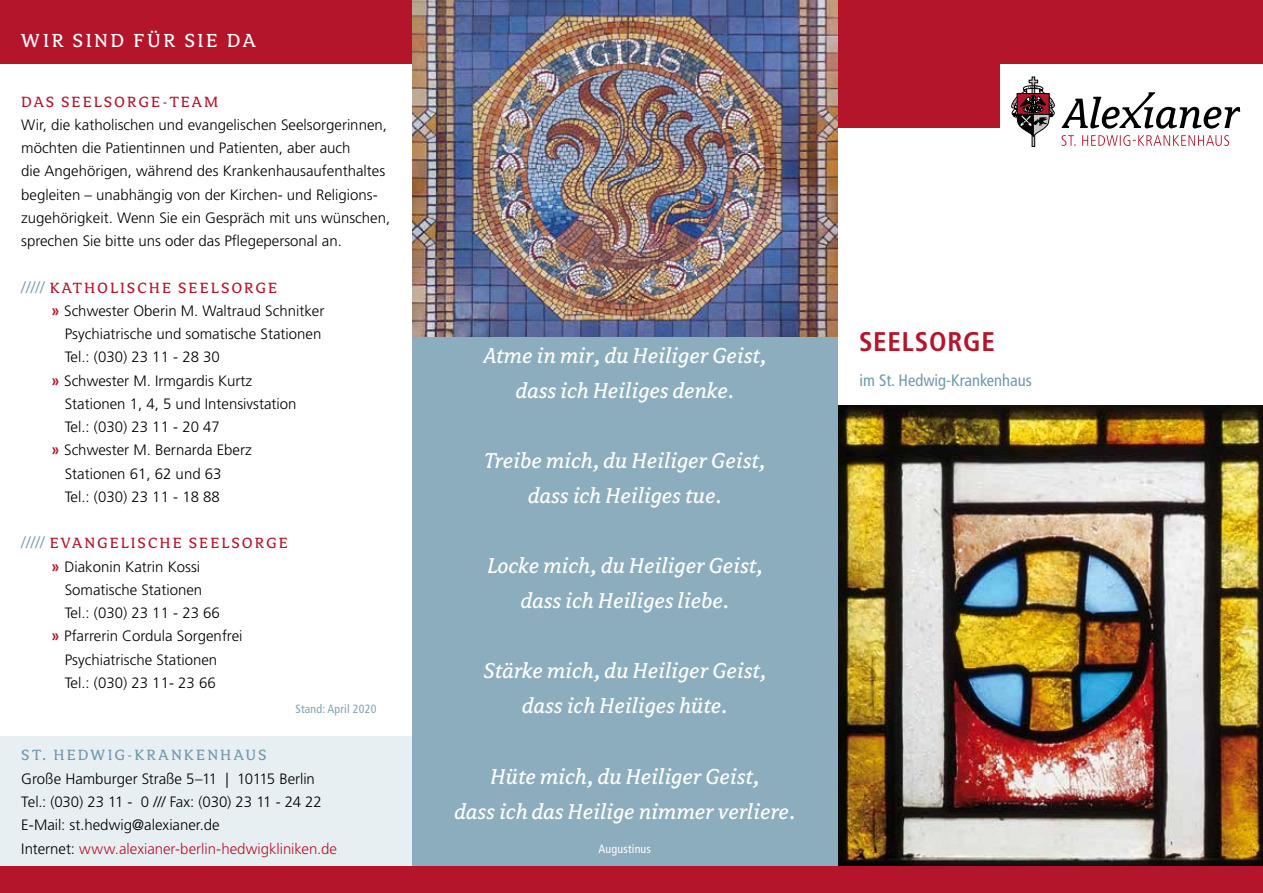
<style>
.page{position:relative;width:1263px;height:893px;background:#fff}
.page>*{position:absolute;margin:0;border:0;box-sizing:border-box;transform-origin:0 0}
.t1{font:700 condensed 27px "Frutiger LT Std";letter-spacing:.03em;color:#b5152b}
.t2{font:italic 24px/35.1px "Avance";color:#fff;text-align:center}
.t3{font:21px "Avance";letter-spacing:.115em;color:#fff}
.t4{font:16.5px "Avance";letter-spacing:.12em;color:#b5152b}
.t5{font:condensed 16.5px "Frutiger LT Std";color:#7199ac}
.t6{font:16.5px "Avance";letter-spacing:.13em;color:#7199ac}
.t7{font:300 15px/23.2px "Frutiger LT Std";color:#000}
.t8{font:condensed 12px "Frutiger LT Std";letter-spacing:.015em;color:#7ea3b4}
.t9{font:condensed 12px "Frutiger LT Std";letter-spacing:.015em;color:#fff}
.s1{font-family:"Frutiger LT Std";font-weight:300;color:#7199ac}
.s2{font-weight:700;font-stretch:condensed;font-size:16.5px;color:#b5152b}
.s3{color:#b5152b}
</style>
<div class="page">
<div style="left:0;top:737px;width:412px;height:156px;background:#e8eff3"></div>
<div style="left:838px;top:0;width:161px;height:128px;background:#b5152b"></div>
<svg style="left:1061px;top:92px;width:179px;height:37px"></svg>
<svg style="left:1061px;top:135px;width:168px;height:11px"></svg>
<svg style="left:1011px;top:77px;width:43px;height:70px"></svg>
<div style="left:0;top:0;width:1263px;height:64px;background:#b5152b"></div>
<img style="left:838px;top:405px;width:425px;height:461px">
<div style="left:412px;top:0;width:426px;height:893px;background:#8badbd"></div>
<img style="left:412px;top:0;width:426px;height:336px">
<div style="left:0;top:866px;width:1263px;height:27px;background:#b5152b"></div>
<h3 class="t3" style="left:21px;top:29px;width:236px">WIR SIND FÜR SIE DA</h3>
<p class="t4" style="left:21px;top:93px;width:199px">DAS SEELSORGE-TEAM</p>
<p class="t7" style="left:21px;top:113px;width:370px">Wir, die katholischen und evangelischen Seelsorgerinnen, möchten die Patientinnen und Patienten, aber auch<br>die Angehörigen, während des Krankenhausaufenthaltes begleiten – unabhängig von der Kirchen- und Religions&shy;zugehörigkeit. Wenn Sie ein Gespräch mit uns wünschen, sprechen Sie bitte uns oder das Pflegepersonal an.</p>
<p class="t4" style="left:21px;top:279px;width:258px"><span class="s1">/////</span> KATHOLISCHE SEELSORGE</p>
<p class="t7" style="left:51px;top:299px;width:275px"><span class="s2">»</span> Schwester Oberin M. Waltraud Schnitker</p>
<p class="t7" style="left:65px;top:323px;width:258px">Psychiatrische und somatische Stationen</p>
<p class="t7" style="left:65px;top:346px;width:157px">Tel.: (030) 23 11 - 28 30</p>
<p class="t7" style="left:51px;top:369px;width:202px"><span class="s2">»</span> Schwester M. Irmgardis Kurtz</p>
<p class="t7" style="left:65px;top:392px;width:233px">Stationen 1, 4, 5 und Intensivstation</p>
<p class="t7" style="left:65px;top:416px;width:157px">Tel.: (030) 23 11 - 20 47</p>
<p class="t7" style="left:51px;top:439px;width:202px"><span class="s2">»</span> Schwester M. Bernarda Eberz</p>
<p class="t7" style="left:65px;top:462px;width:158px">Stationen 61, 62 und 63</p>
<p class="t7" style="left:65px;top:485px;width:157px">Tel.: (030) 23 11 - 18 88</p>
<p class="t4" style="left:21px;top:535px;width:268px"><span class="s1">/////</span> EVANGELISCHE SEELSORGE</p>
<p class="t7" style="left:51px;top:555px;width:151px"><span class="s2">»</span> Diakonin Katrin Kossi</p>
<p class="t7" style="left:65px;top:578px;width:139px">Somatische Stationen</p>
<p class="t7" style="left:65px;top:602px;width:157px">Tel.: (030) 23 11 - 23 66</p>
<p class="t7" style="left:51px;top:625px;width:193px"><span class="s2">»</span> Pfarrerin Cordula Sorgenfrei</p>
<p class="t7" style="left:65px;top:648px;width:154px">Psychiatrische Stationen</p>
<p class="t7" style="left:65px;top:671px;width:152px">Tel.: (030) 23 11- 23 66</p>
<p class="t8" style="left:296px;top:702px;width:82px">Stand: April 2020</p>
<p class="t6" style="left:21px;top:746px;width:247px">ST. HEDWIG-KRANKENHAUS</p>
<p class="t7" style="left:21px;top:767px;width:317px">Große Hamburger Straße 5–11 | 10115 Berlin Tel.: (030) 23 11 - 0 /// Fax: (030) 23 11 - 24 22<br>E-Mail: st.hedwig@alexianer.de<br>Internet: <span class="s3">www.alexianer-berlin-hedwigkliniken.de</span></p>
<h2 class="t2" style="left:483px;top:337px;width:285px">Atme in mir, du Heiliger Geist, dass ich Heiliges denke.</h2>
<h2 class="t2" style="left:484px;top:443px;width:283px">Treibe mich, du Heiliger Geist, dass ich Heiliges tue.</h2>
<h2 class="t2" style="left:487px;top:548px;width:277px">Locke mich, du Heiliger Geist, dass ich Heiliges liebe.</h2>
<h2 class="t2" style="left:483px;top:653px;width:285px">Stärke mich, du Heiliger Geist, dass ich Heiliges hüte.</h2>
<h2 class="t2" style="left:454px;top:758px;width:343px">Hüte mich, du Heiliger Geist,<br>dass ich das Heilige nimmer verliere.</h2>
<p class="t9" style="left:598px;top:842px;width:54px">Augustinus</p>
<h1 class="t1" style="left:859px;top:325px;width:137px">SEELSORGE</h1>
<p class="t5" style="left:859px;top:371px;width:174px">im St. Hedwig-Krankenhaus</p>
</div>
